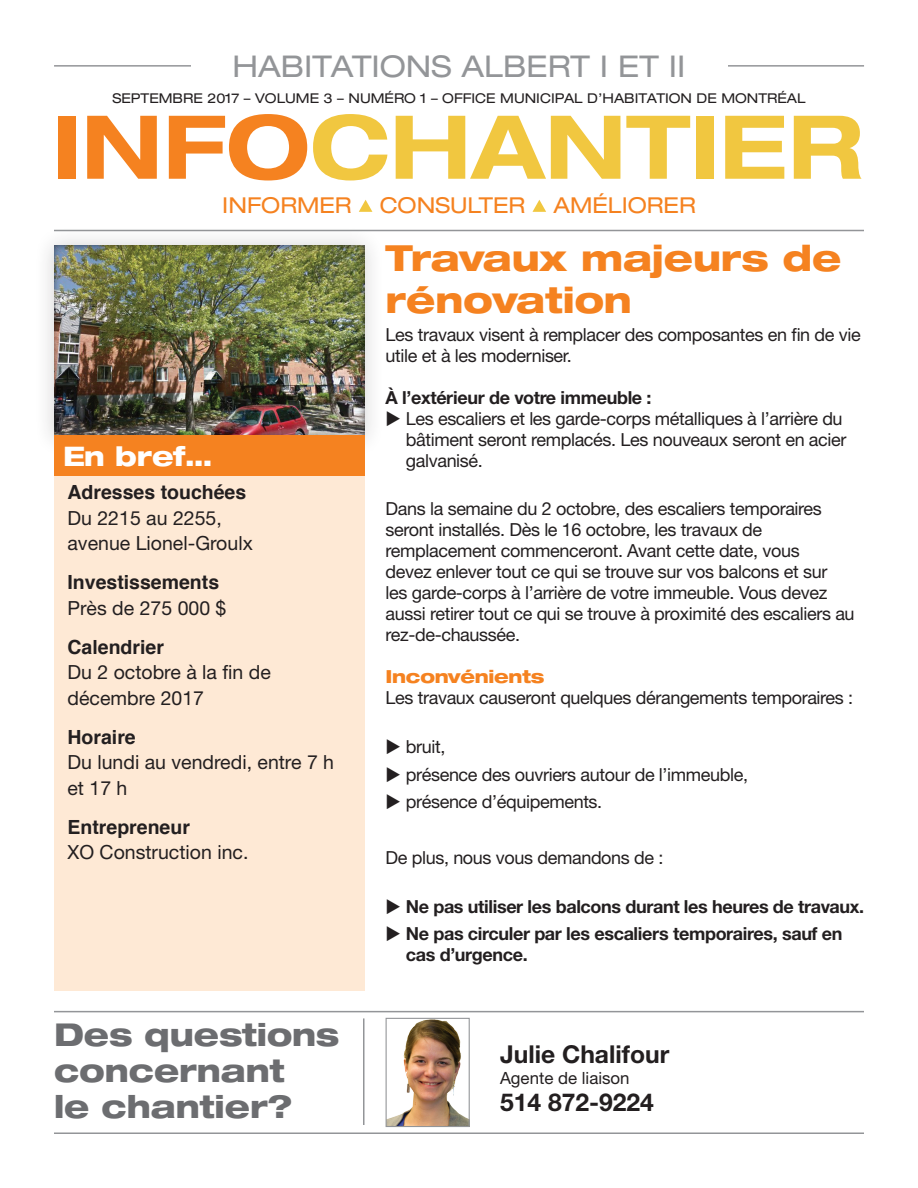
<style>
.page{position:relative;width:918px;height:1188px;background:#fff}
.page>*{position:absolute;margin:0;border:0;box-sizing:border-box;transform-origin:0 0}
.t1{font:700 expanded 88.2px "Helvetica Neue";color:#f1c740}
.t2{font:800 expanded 36px/42px "Helvetica Neue";letter-spacing:-.005em;color:#f58220}
.t3{font:800 expanded 31.5px/36px "Helvetica Neue";color:#6c6d70}
.t4{font:expanded 30px "Helvetica Neue";color:#939598}
.t5{font:800 expanded 27px "Helvetica Neue";letter-spacing:-.005em;color:#fff}
.t6{font:700 24.6px "Helvetica Neue";color:#231f20}
.t7{font:expanded 21.9px "Helvetica Neue";color:#f58220}
.t8{font:19.5px/25.5px "Helvetica Neue";color:#231f20}
.t9{font:700 19.5px "Helvetica";color:#231f20}
.t10{font:18px/21px "Helvetica Neue";letter-spacing:-.02em;color:#231f20}
.t11{font:700 18px/21px "Helvetica Neue CE";letter-spacing:-.02em;color:#231f20}
.t12{font:800 expanded 18px "Helvetica Neue";letter-spacing:-.015em;color:#f58220}
.t13{font:16.8px "Helvetica Neue";color:#231f20}
.t14{font:expanded 13.5px "Helvetica Neue";color:#231f20}
.s1{color:#f58220}
</style>
<div class="page">
<div style="left:34px;top:225px;width:351px;height:234px;background:#231f20;opacity:.2"></div>
<div style="left:54px;top:239px;width:312px;height:229px;background:#231f20;opacity:.75"></div>
<div style="left:54px;top:471px;width:310px;height:519px;background:#fee9d5"></div>
<hr style="left:54px;top:65px;width:810px;height:2px;background:#939598">
<hr style="left:54px;top:230px;width:810px;height:1px;background:#939598">
<svg style="left:359px;top:200px;width:13px;height:12px"></svg>
<svg style="left:533px;top:200px;width:13px;height:12px"></svg>
<div style="left:54px;top:435px;width:310px;height:41px;background:#f58220"></div>
<div style="left:191px;top:43px;width:536px;height:45px;background:#fff"></div>
<img style="left:388px;top:1020px;width:80px;height:105px">
<div style="left:386px;top:1018px;width:84px;height:109px;border:1px solid #939598"></div>
<hr style="left:54px;top:1011px;width:810px;height:1px;background:#939598">
<hr style="left:363px;top:1018px;width:1px;height:107px;background:#939598">
<hr style="left:54px;top:1132px;width:810px;height:2px;background:#939598">
<h3 class="t4" style="left:233px;top:49px;width:454px">HABITATIONS ALBERT I ET II</h3>
<p class="t14" style="left:112px;top:90px;width:695px">SEPTEMBRE 2017 – VOLUME 3 – NUMÉRO 1 – OFFICE MUNICIPAL D’HABITATION DE MONTRÉAL</p>
<h1 class="t1" style="left:52px;top:92px;width:812px"><span class="s1">INFO</span>CHANTIER</h1>
<p class="t7" style="left:222px;top:192px;width:131px">INFORMER</p>
<p class="t7" style="left:380px;top:192px;width:147px">CONSULTER</p>
<p class="t7" style="left:554px;top:192px;width:144px">AMÉLIORER</p>
<h3 class="t5" style="left:63px;top:439px;width:151px">En bref…</h3>
<p class="t9" style="left:68px;top:476px;width:180px">Adresses touchées</p>
<p class="t8" style="left:68px;top:505px;width:187px">Du 2215 au 2255, avenue Lionel-Groulx</p>
<p class="t9" style="left:68px;top:566px;width:153px">Investissements</p>
<p class="t8" style="left:68px;top:595px;width:160px">Près de 275 000 $</p>
<p class="t9" style="left:68px;top:631px;width:98px">Calendrier</p>
<p class="t8" style="left:68px;top:659px;width:205px">Du 2 octobre à la fin de décembre 2017</p>
<p class="t9" style="left:68px;top:721px;width:70px">Horaire</p>
<p class="t8" style="left:68px;top:749px;width:268px">Du lundi au vendredi, entre 7 h et 17 h</p>
<p class="t9" style="left:68px;top:811px;width:124px">Entrepreneur</p>
<p class="t8" style="left:68px;top:839px;width:182px">XO Construction inc.</p>
<h3 class="t3" style="left:54px;top:1016px;width:287px">Des questions concernant<br>le chantier?</h3>
<h2 class="t2" style="left:386px;top:236px;width:457px">Travaux majeurs de rénovation</h2>
<p class="t10" style="left:386px;top:323px;width:477px">Les travaux visent à remplacer des composantes en fin de vie utile et à les moderniser.</p>
<p class="t11" style="left:386px;top:387px;width:268px">À l’extérieur de votre immeuble :</p>
<p class="t10" style="left:406px;top:407px;width:442px;text-indent:-20px">◆ Les escaliers et les garde-corps métalliques à l’arrière du bâtiment seront remplacés. Les nouveaux seront en acier galvanisé.</p>
<p class="t10" style="left:386px;top:498px;width:471px">Dans la semaine du 2 octobre, des escaliers temporaires seront installés. Dès le 16 octobre, les travaux de remplacement commenceront. Avant cette date, vous<br>devez enlever tout ce qui se trouve sur vos balcons et sur<br>les garde-corps à l’arrière de votre immeuble. Vous devez aussi retirer tout ce qui se trouve à proximité des escaliers au rez-de-chaussée.</p>
<p class="t12" style="left:386px;top:665px;width:161px">Inconvénients</p>
<p class="t10" style="left:386px;top:687px;width:469px">Les travaux causeront quelques dérangements temporaires :</p>
<p class="t10" style="left:386px;top:736px;width:61px">◆ bruit,</p>
<p class="t10" style="left:386px;top:763px;width:364px">◆ présence des ouvriers autour de l’immeuble,</p>
<p class="t10" style="left:386px;top:791px;width:218px">◆ présence d’équipements.</p>
<p class="t10" style="left:386px;top:847px;width:279px">De plus, nous vous demandons de :</p>
<p class="t11" style="left:386px;top:896px;width:480px">◆ Ne pas utiliser les balcons durant les heures de travaux.</p>
<p class="t11" style="left:406px;top:924px;width:438px;text-indent:-20px">◆ Ne pas circuler par les escaliers temporaires, sauf en cas d’urgence.</p>
<h3 class="t6" style="left:500px;top:1035px;width:171px">Julie Chalifour</h3>
<p class="t13" style="left:500px;top:1068px;width:131px">Agente de liaison</p>
<h3 class="t6" style="left:500px;top:1083px;width:155px">514 872-9224</h3>
</div>
